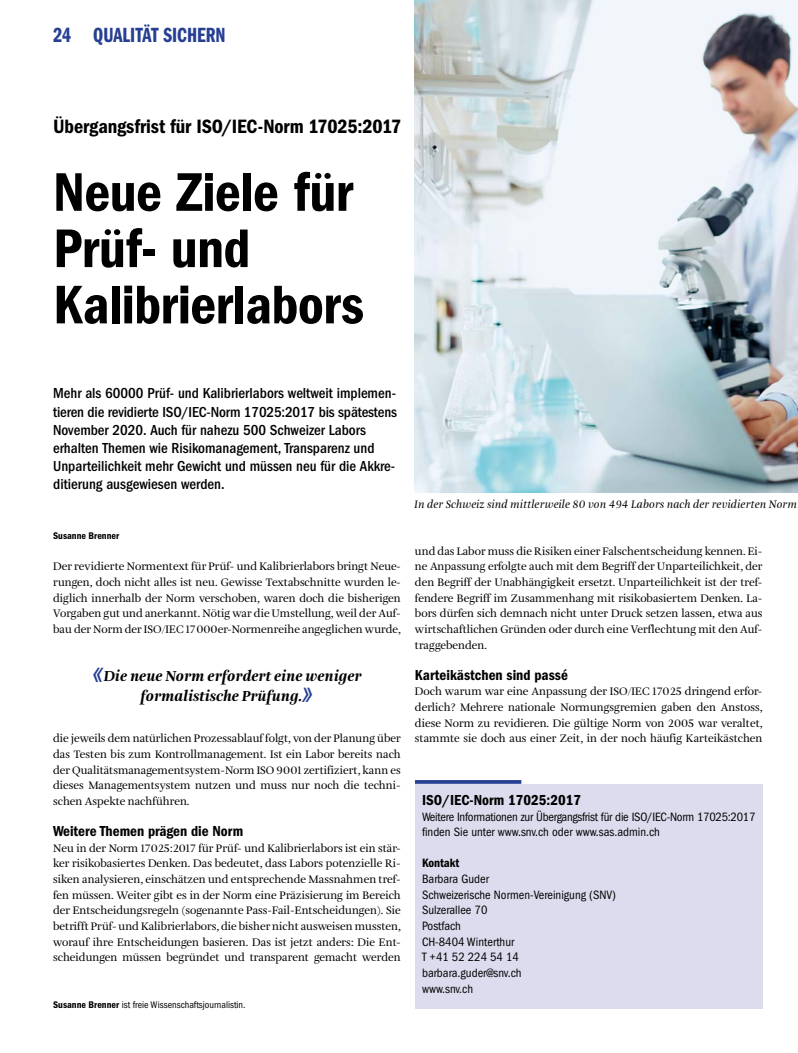
<style>
.page{position:relative;width:798px;height:1053px;background:#fff}
.page>*{position:absolute;margin:0;border:0;box-sizing:border-box;transform-origin:0 0}
.t1{font:56.25px/56.2px "ITC Franklin Gothic Std Dm Cd";letter-spacing:-.01em;color:#000}
.t2{font:21.25px "ITC Franklin Gothic Std Dm Cp";letter-spacing:-.005em;color:#273f93}
.t3{font:20px "ITC Franklin Gothic Std Dm Cd";letter-spacing:-.005em;color:#000}
.t4{font:500 condensed 15px/18.1px "ITC Franklin Gothic Std";color:#000}
.t5{font:15px "ITC Franklin Gothic Std Dm Cd";color:#000}
.t6{font:italic 900 15px/20px "Amalia Pro";color:#000;text-align:center}
.t7{font:condensed 12.5px/15.6px "ITC Franklin Gothic Std";color:#000}
.t8{font:condensed 12.5px/15.6px "ITC Franklin Gothic Std";letter-spacing:-.02em;color:#000}
.t9{font:12.5px "ITC Franklin Gothic Std Dm Cd";color:#000}
.t10{font:11.25px/15.6px "Amalia Pro";color:#000;text-align:justify}
.t11{font:italic 11.25px "Amalia Pro";letter-spacing:.015em;color:#000}
.t12{font:condensed 10px "ITC Franklin Gothic Std";color:#000}
.t13{font:10px "ITC Franklin Gothic Std Dm Cd";color:#000}
.s1{font-size:32.5px;color:#273f93}
.s2{font-family:"ITC Franklin Gothic Std Dm Cd";font-stretch:normal}
</style>
<div class="page">
<div style="left:415px;top:783px;width:347px;height:225px;background:#dcdcee"></div>
<hr style="left:415px;top:780px;width:106px;height:3px;background:#273f93">
<img style="left:415px;top:0;width:382px;height:492px">
<h2 class="t2" style="left:53px;top:23px;width:174px">24 QUALITÄT SICHERN</h2>
<h3 class="t3" style="left:53px;top:114px;width:349px">Übergangsfrist für ISO/IEC-Norm 17025:2017</h3>
<h1 class="t1" style="left:53px;top:164px;width:312px">Neue Ziele für<br>Prüf- und<br>Kalibrierlabors</h1>
<p class="t4" style="left:53px;top:384px;width:345px">Mehr als 60000 Prüf- und Kalibrierlabors weltweit implemen&shy;tieren die revidierte ISO/IEC-Norm 17025:2017 bis spätestens November 2020. Auch für nahezu 500 Schweizer Labors erhalten Themen wie Risikomanagement, Transparenz und Unparteilichkeit mehr Gewicht und müssen neu für die Akkre&shy;ditierung ausgewiesen werden.</p>
<p class="t13" style="left:53px;top:530px;width:67px">Susanne Brenner</p>
<p class="t10" style="left:53px;top:559px;width:349px">Der revidierte Normentext für Prüf- und Kalibrierlabors bringt Neue&shy;rungen, doch nicht alles ist neu. Gewisse Textabschnitte wurden le&shy;diglich innerhalb der Norm verschoben, waren doch die bisherigen Vorgaben gut und anerkannt. Nötig war die Umstellung, weil der Auf&shy;bau der Norm der ISO/IEC 17000er-Normenreihe angeglichen wurde,</p>
<h3 class="t6" style="left:92px;top:666px;width:271px"><span class="s1">«</span>Die neue Norm erfordert eine weniger formalistische Prüfung.<span class="s1">»</span></h3>
<p class="t10" style="left:53px;top:731px;width:349px">die jeweils dem natürlichen Prozessablauf folgt, von der Planung über das Testen bis zum Kontrollmanagement. Ist ein Labor bereits nach der Qualitätsmanagementsystem-Norm ISO 9001 zertifiziert, kann es dieses Managementsystem nutzen und muss nur noch die techni&shy;schen Aspekte nachführen.</p>
<h3 class="t5" style="left:53px;top:822px;width:191px">Weitere Themen prägen die Norm</h3>
<p class="t10" style="left:53px;top:840px;width:349px">Neu in der Norm 17025:2017 für Prüf- und Kalibrierlabors ist ein stär&shy;ker risikobasiertes Denken. Das bedeutet, dass Labors potenzielle Ri&shy;siken analysieren, einschätzen und entsprechende Massnahmen tref&shy;fen müssen. Weiter gibt es in der Norm eine Präzisierung im Bereich der Entscheidungsregeln (sogenannte Pass-Fail-Entscheidungen). Sie betrifft Prüf- und Kalibrierlabors, die bisher nicht ausweisen mussten, worauf ihre Entscheidungen basieren. Das ist jetzt anders: Die Ent&shy;scheidungen müssen begründet und transparent gemacht werden</p>
<p class="t12" style="left:53px;top:999px;width:194px"><span class="s2">Susanne Brenner</span> ist freie Wissenschaftsjournalistin.</p>
<p class="t11" style="left:414px;top:497px;width:383px">In der Schweiz sind mittlerweile 80 von 494 Labors nach der revidierten Norm</p>
<p class="t10" style="left:415px;top:543px;width:349px">und das Labor muss die Risiken einer Falschentscheidung kennen. Ei&shy;ne Anpassung erfolgte auch mit dem Begriff der Unparteilichkeit, der den Begriff der Unabhängigkeit ersetzt. Unparteilichkeit ist der tref&shy;fendere Begriff im Zusammenhang mit risikobasiertem Denken. La&shy;bors dürfen sich demnach nicht unter Druck setzen lassen, etwa aus wirtschaftlichen Gründen oder durch eine Verflechtung mit den Auf&shy;traggebenden.</p>
<h3 class="t5" style="left:415px;top:666px;width:154px">Karteikästchen sind passé</h3>
<p class="t10" style="left:415px;top:684px;width:349px">Doch warum war eine Anpassung der ISO/IEC 17025 dringend erfor&shy;derlich? Mehrere nationale Normungsgremien gaben den Anstoss, diese Norm zu revidieren. Die gültige Norm von 2005 war veraltet, stammte sie doch aus einer Zeit, in der noch häufig Karteikästchen</p>
<h3 class="t5" style="left:422px;top:791px;width:160px">ISO/IEC-Norm 17025:2017</h3>
<p class="t8" style="left:422px;top:808px;width:335px">Weitere Informationen zur Übergangsfrist für die ISO/IEC-Norm 17025:2017 finden Sie unter www.snv.ch oder www.sas.admin.ch</p>
<p class="t9" style="left:422px;top:856px;width:39px">Kontakt</p>
<p class="t7" style="left:422px;top:871px;width:195px">Barbara Guder<br>Schweizerische Normen-Vereinigung (SNV)<br>Sulzerallee 70<br>Postfach<br>CH-8404 Winterthur<br>T +41 52 224 54 14 barbara.guder@snv.ch<br>www.snv.ch</p>
</div>
